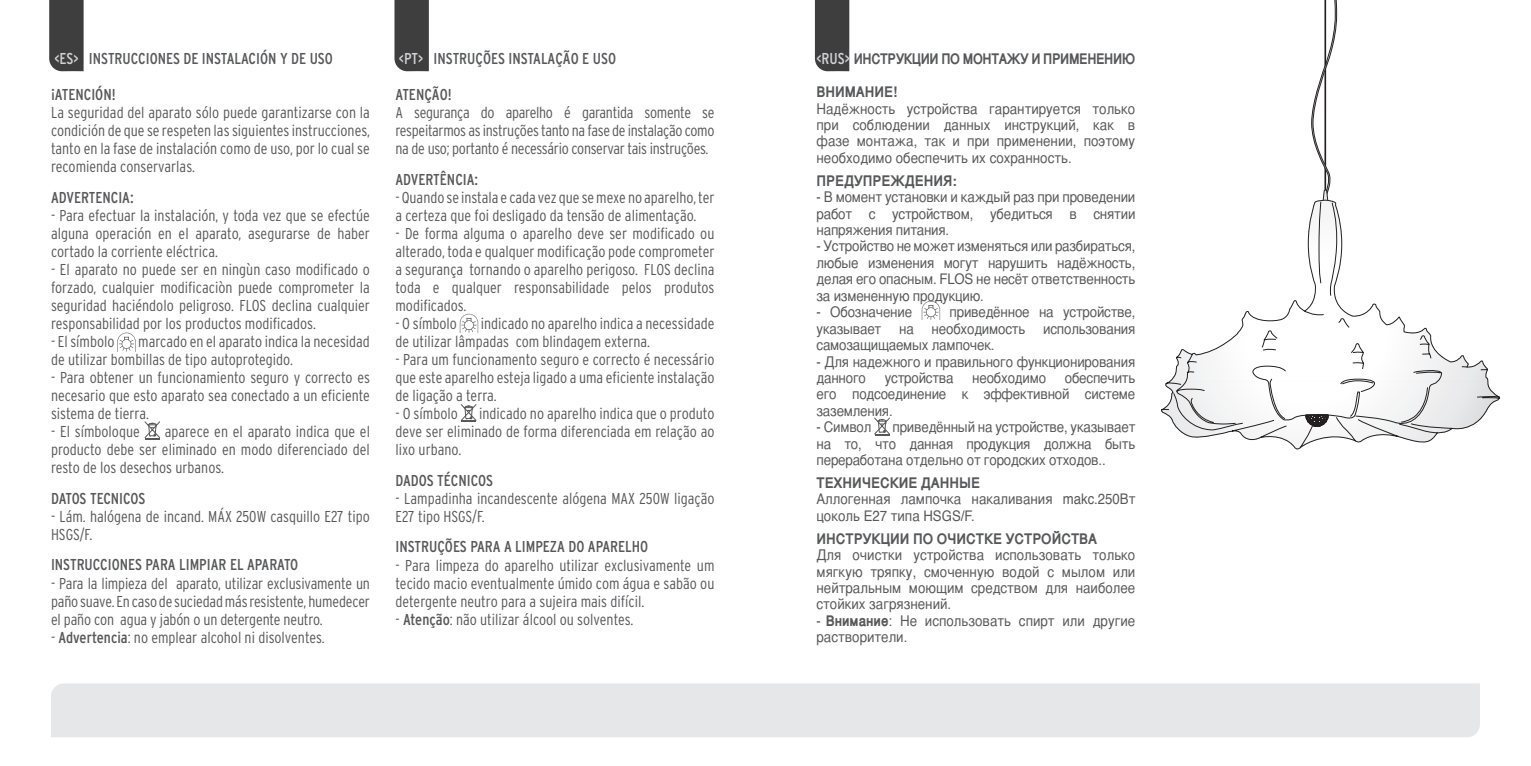
<style>
.page{position:relative;width:1531px;height:766px;background:#fff}
.page>*{position:absolute;margin:0;border:0;box-sizing:border-box;transform-origin:0 0}
.t1{font:300 condensed 15.75px/18px "Interstate";color:#57585a;text-align:justify}
.t2{font:condensed 15.75px "Interstate";color:#57585a}
.t3{font:14.62px/16.4px "Helvetica";letter-spacing:-.015em;color:#57585a;text-align:justify;scale:.9 1}
.t4{font:700 14.62px "Helvetica";color:#57585a;scale:.9 1}
.t5{font:700 14.62px "Helvetica";letter-spacing:-.025em;color:#57585a;scale:.85 1}
.s1{color:#d1d2d4}
.s2{font-weight:400}
.s3{font-family:"Interstate";font-weight:400;font-stretch:condensed;font-size:15.75px;color:#d1d2d4}
.s4{font-weight:700}
</style>
<div class="page">
<svg style="left:49px;top:0;width:35px;height:71px;background:#434344"></svg>
<svg style="left:117px;top:332px;width:19px;height:20px"></svg>
<svg style="left:145px;top:421px;width:15px;height:18px"></svg>
<svg style="left:394px;top:0;width:35px;height:71px;background:#434344"></svg>
<svg style="left:460px;top:314px;width:18px;height:19px"></svg>
<svg style="left:461px;top:404px;width:15px;height:18px"></svg>
<div style="left:815px;top:0;width:34px;height:71px;background:#3e3e3f"></div>
<svg style="left:922px;top:301px;width:18px;height:19px"></svg>
<svg style="left:874px;top:418px;width:16px;height:17px"></svg>
<svg style="left:1161px;top:0;width:338px;height:450px"></svg>
<div style="left:51px;top:683px;width:1429px;height:54px;background:#e6e7e9"></div>
<p class="t2" style="left:54px;top:49px;width:280px"><span class="s1">&lt;ES&gt;</span> INSTRUCCIONES DE INSTALACIÓN Y DE USO</p>
<p class="t2" style="left:51px;top:85px;width:66px">¡ATENCIÓN!</p>
<p class="t1" style="left:51px;top:103px;width:320px">La seguridad del aparato sólo puede garantizarse con la condición de que se respeten las siguientes instrucciones, tanto en la fase de instalación como de uso, por lo cual se recomienda conservarlas.</p>
<p class="t2" style="left:51px;top:188px;width:84px">ADVERTENCIA:</p>
<p class="t1" style="left:51px;top:206px;width:320px">- Para efectuar la instalación, y toda vez que se efectúe alguna operación en el aparato, asegurarse de haber cortado la corriente eléctrica.</p>
<p class="t1" style="left:51px;top:260px;width:320px">- El aparato no puede ser en ningùn caso modificado o forzado, cualquier modificaciòn puede comprometer la seguridad haciéndolo peligroso. FLOS declina cualquier responsabilidad por los productos modificados.</p>
<p class="t1" style="left:51px;top:332px;width:65px">- El símbolo</p>
<p class="t1" style="left:51px;top:332px;width:320px;text-indent:87px">marcado en el aparato indica la necesidad de utilizar bombillas de tipo autoprotegido.</p>
<p class="t1" style="left:51px;top:368px;width:320px">- Para obtener un funcionamiento seguro y correcto es necesario que esto aparato sea conectado a un eficiente sistema de tierra.</p>
<p class="t1" style="left:51px;top:422px;width:90px">- El símboloque</p>
<p class="t1" style="left:51px;top:422px;width:320px;text-indent:114px">aparece en el aparato indica que el producto debe ser eliminado en modo diferenciado del resto de los desechos urbanos.</p>
<p class="t2" style="left:51px;top:489px;width:96px">DATOS TECNICOS</p>
<p class="t1" style="left:51px;top:507px;width:320px">- Lám. halógena de incand. MÁX 250W casquillo E27 tipo<br>HSGS/F.</p>
<p class="t2" style="left:51px;top:556px;width:249px">INSTRUCCIONES PARA LIMPIAR EL APARATO</p>
<p class="t1" style="left:51px;top:573px;width:320px">- Para la limpieza del aparato, utilizar exclusivamente un paño suave. En caso de suciedad más resistente, humedecer el paño con agua y jabón o un detergente neutro.</p>
<p class="t1" style="left:51px;top:627px;width:275px">- <span class="s2">Advertencia</span>: no emplear alcohol ni disolventes.</p>
<p class="t2" style="left:399px;top:49px;width:219px"><span class="s1">&lt;PT&gt;</span> INSTRUÇÕES INSTALAÇÃO E USO</p>
<p class="t2" style="left:395px;top:85px;width:58px">ATENÇÃO!</p>
<p class="t1" style="left:395px;top:103px;width:320px">A segurança do aparelho é garantida somente se respeitarmos as instruções tanto na fase de instalação como na de uso; portanto é necessário conservar tais instruções.</p>
<p class="t2" style="left:395px;top:170px;width:84px">ADVERTÊNCIA:</p>
<p class="t1" style="left:395px;top:188px;width:320px">- Quando se instala e cada vez que se mexe no aparelho, ter a certeza que foi desligado da tensão de alimentação.</p>
<p class="t1" style="left:395px;top:224px;width:320px">- De forma alguma o aparelho deve ser modificado ou alterado, toda e qualquer modificação pode comprometer a segurança tornando o aparelho perigoso. FLOS declina toda e qualquer responsabilidade pelos produtos modificados.</p>
<p class="t1" style="left:395px;top:314px;width:63px">- O símbolo</p>
<p class="t1" style="left:395px;top:314px;width:320px;text-indent:85px">indicado no aparelho indica a necessidade de utilizar lâmpadas com blindagem externa.</p>
<p class="t1" style="left:395px;top:350px;width:320px">- Para um funcionamento seguro e correcto é necessário que este aparelho esteja ligado a uma eficiente instalação de ligação a terra.</p>
<p class="t1" style="left:395px;top:404px;width:64px">- O símbolo</p>
<p class="t1" style="left:395px;top:404px;width:320px;text-indent:84px">indicado no aparelho indica que o produto deve ser eliminado de forma diferenciada em relação ao lixo urbano.</p>
<p class="t2" style="left:395px;top:471px;width:99px">DADOS TÉCNICOS</p>
<p class="t1" style="left:395px;top:489px;width:320px">- Lampadinha incandescente alógena MAX 250W ligação<br>E27 tipo HSGS/F.</p>
<p class="t2" style="left:395px;top:538px;width:254px">INSTRUÇÕES PARA A LIMPEZA DO APARELHO</p>
<p class="t1" style="left:395px;top:555px;width:320px">- Para limpeza do aparelho utilizar exclusivamente um tecido macio eventualmente úmido com água e sabão ou detergente neutro para a sujeira mais difícil.</p>
<p class="t1" style="left:395px;top:609px;width:239px">- <span class="s2">Atenção</span>: não utilizar álcool ou solventes.</p>
<p class="t5" style="left:816px;top:45px;width:377px"><span class="s3">&lt;RUS&gt;</span> ИНСТРУКЦИИ ПО МОНТАЖУ И ПРИМЕНЕНИЮ</p>
<p class="t4" style="left:816px;top:79px;width:91px">ВНИМАНИЕ!</p>
<p class="t3" style="left:816px;top:100px;width:356px">Надёжность устройства гарантируется только при соблюдении данных инструкций, как в фазе монтажа, так и при применении, поэтому необходимо обеспечить их сохранность.</p>
<p class="t4" style="left:816px;top:167px;width:157px">ПРЕДУПРЕЖДЕНИЯ:</p>
<p class="t3" style="left:816px;top:188px;width:356px">- В момент установки и каждый раз при проведении работ с устройством, убедиться в снятии напряжения питания.</p>
<p class="t3" style="left:816px;top:237px;width:356px">- Устройство не может изменяться или разбираться, любые изменения могут нарушить надёжность, делая его опасным. FLOS не несёт ответственность за измененную продукцию.</p>
<p class="t3" style="left:816px;top:303px;width:108px">- Обозначение</p>
<p class="t3" style="left:816px;top:303px;width:356px;text-indent:133px">приведённое на устройстве, указывает на необходимость использования самозащищаемых лампочек.</p>
<p class="t3" style="left:816px;top:352px;width:356px">- Для надежного и правильного функционирования данного</p>
<p class="t3" style="left:816px;top:369px;width:356px;text-indent:248px">обеспечить его подсоединение к эффективной системе заземления.</p>
<p class="t3" style="left:816px;top:418px;width:63px">- Символ</p>
<p class="t3" style="left:885px;top:369px;width:78px">устройства</p>
<p class="t3" style="left:972px;top:369px;width:84px">необходимо</p>
<p class="t3" style="left:816px;top:418px;width:356px;text-indent:76px">приведённый на устройстве, указывает на то, что данная продукция должна быть переработана отдельно от городских отходов..</p>
<p class="t4" style="left:816px;top:469px;width:183px">ТЕХНИЧЕСКИЕ ДАННЫЕ</p>
<p class="t3" style="left:816px;top:490px;width:356px">Aллогенная лампочка накаливания makc.250Bт цоколь E27 типа HSGS/F.</p>
<p class="t4" style="left:816px;top:525px;width:313px">ИНСТРУКЦИИ ПО ОЧИСТКЕ УСТРОЙСТВА</p>
<p class="t3" style="left:816px;top:546px;width:356px">Для очистки устройства использовать только мягкую тряпку, смоченную водой с мылом или нейтральным моющим средством для наиболее стойких загрязнений.</p>
<p class="t3" style="left:816px;top:612px;width:356px">- <span class="s4">Внимание</span>: Не использовать спирт или другие растворители.</p>
</div>
